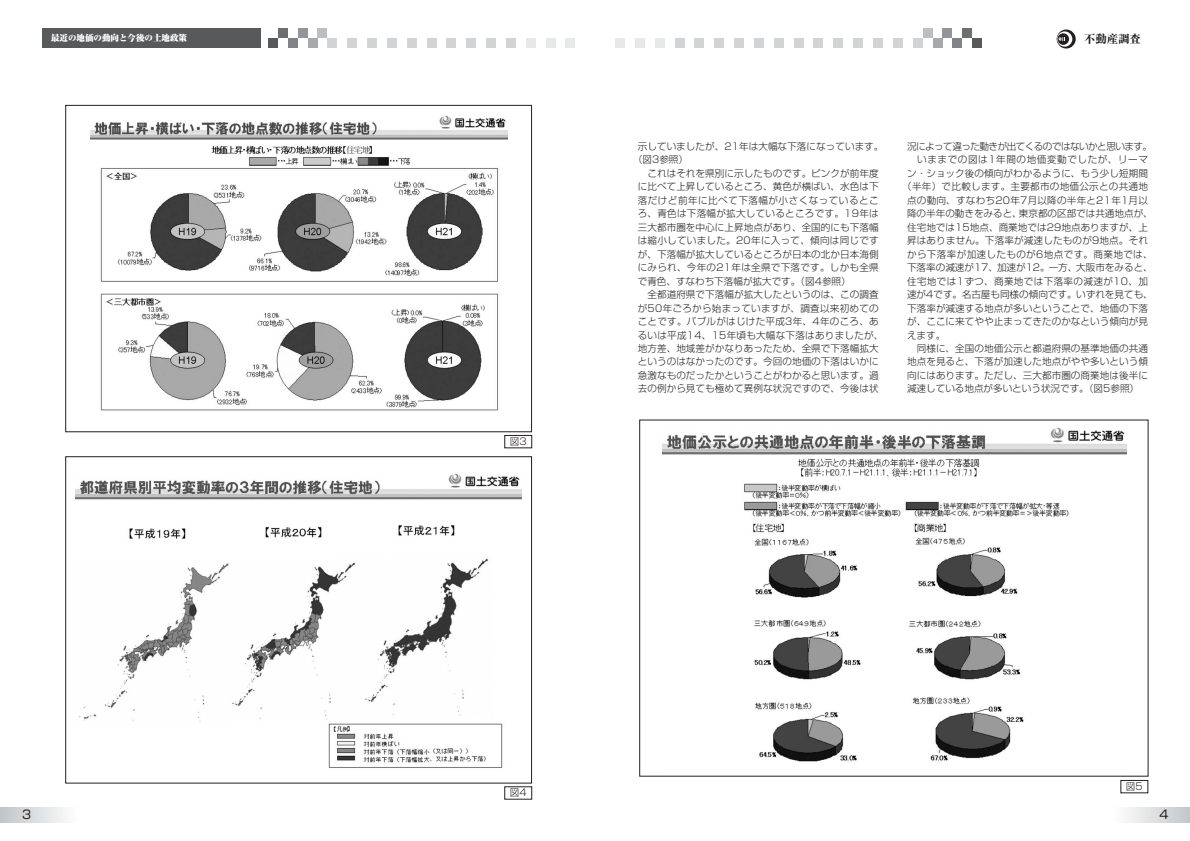
<style>
.page{position:relative;width:1190px;height:841px;background:#fff}
.page>*{position:absolute;margin:0;border:0;box-sizing:border-box;transform-origin:0 0}
.t1{font:12px "Shin Go";color:#231f20}
.t2{font:800 11.3px "Ryumin";color:#231f20}
.t3{font:300 9.6px/13.5px "Shin Go";letter-spacing:.005em;color:#231f20}
.t4{font:300 9.6px "Shin Go";letter-spacing:.04em;color:#231f20}
.t5{font:300 9.6px "Shin Go";letter-spacing:-.055em;color:#231f20}
.t6{font:300 9.6px "Shin Go";letter-spacing:.025em;color:#231f20}
.t7{font:300 9.6px "Shin Go";letter-spacing:.03em;color:#231f20}
.t8{font:300 9.6px "Shin Go";letter-spacing:.06em;color:#231f20}
.t9{font:900 8.5px "Ryumin";color:#fff}
</style>
<div class="page">
<svg style="left:0;top:808px;width:65px;height:14px"></svg>
<svg style="left:1127px;top:808px;width:63px;height:14px"></svg>
<div style="left:43px;top:28px;width:218px;height:20px;background:#58595b"></div>
<div style="left:347px;top:38px;width:10px;height:10px;background:#d1d3d4"></div>
<svg style="left:1057px;top:30px;width:19px;height:19px"></svg>
<svg style="left:1057px;top:31px;width:15px;height:16px"></svg>
<svg style="left:1057px;top:33px;width:12px;height:12px"></svg>
<svg style="left:1059px;top:38px;width:6px;height:3px"></svg>
<div style="left:268px;top:38px;width:10px;height:10px;background:#58595b"></div>
<div style="left:278px;top:28px;width:10px;height:10px;background:#6c6e70"></div>
<div style="left:288px;top:38px;width:10px;height:10px;background:#808285"></div>
<div style="left:298px;top:28px;width:10px;height:10px;background:#939598"></div>
<div style="left:308px;top:38px;width:9px;height:10px;background:#a7a9ac"></div>
<div style="left:317px;top:28px;width:10px;height:10px;background:#bcbec0"></div>
<div style="left:327px;top:38px;width:10px;height:10px;background:#d1d3d4"></div>
<div style="left:893px;top:38px;width:10px;height:10px;background:#d1d3d4"></div>
<div style="left:913px;top:38px;width:10px;height:10px;background:#d1d3d4"></div>
<div style="left:923px;top:28px;width:10px;height:10px;background:#bcbec0"></div>
<div style="left:933px;top:38px;width:10px;height:10px;background:#a7a9ac"></div>
<div style="left:943px;top:28px;width:9px;height:10px;background:#939598"></div>
<div style="left:952px;top:38px;width:10px;height:10px;background:#808285"></div>
<div style="left:962px;top:28px;width:10px;height:10px;background:#6c6e70"></div>
<div style="left:972px;top:38px;width:10px;height:10px;background:#58595b"></div>
<div style="left:367px;top:38px;width:10px;height:10px;background:#d1d3d4"></div>
<div style="left:387px;top:38px;width:10px;height:10px;background:#d1d3d4"></div>
<div style="left:407px;top:38px;width:10px;height:10px;background:#d1d3d4"></div>
<div style="left:427px;top:38px;width:10px;height:10px;background:#d1d3d4"></div>
<div style="left:446px;top:38px;width:10px;height:10px;background:#d1d3d4"></div>
<div style="left:466px;top:38px;width:10px;height:10px;background:#d1d3d4"></div>
<div style="left:486px;top:38px;width:10px;height:10px;background:#d1d3d4"></div>
<div style="left:506px;top:38px;width:10px;height:10px;background:#d1d3d4"></div>
<div style="left:526px;top:38px;width:10px;height:10px;background:#e7e8e8"></div>
<div style="left:546px;top:38px;width:10px;height:10px;background:#e7e8e8"></div>
<div style="left:566px;top:38px;width:9px;height:10px;background:#e7e8e8"></div>
<div style="left:873px;top:38px;width:10px;height:10px;background:#d1d3d4"></div>
<div style="left:853px;top:38px;width:10px;height:10px;background:#d1d3d4"></div>
<div style="left:833px;top:38px;width:10px;height:10px;background:#d1d3d4"></div>
<div style="left:814px;top:38px;width:9px;height:10px;background:#d1d3d4"></div>
<div style="left:794px;top:38px;width:10px;height:10px;background:#d1d3d4"></div>
<div style="left:774px;top:38px;width:10px;height:10px;background:#d1d3d4"></div>
<div style="left:754px;top:38px;width:10px;height:10px;background:#d1d3d4"></div>
<div style="left:734px;top:38px;width:10px;height:10px;background:#d1d3d4"></div>
<div style="left:714px;top:38px;width:10px;height:10px;background:#d1d3d4"></div>
<div style="left:694px;top:38px;width:10px;height:10px;background:#d1d3d4"></div>
<div style="left:675px;top:38px;width:10px;height:10px;background:#d1d3d4"></div>
<div style="left:655px;top:38px;width:10px;height:10px;background:#e7e8e8"></div>
<div style="left:635px;top:38px;width:10px;height:10px;background:#e7e8e8"></div>
<div style="left:615px;top:38px;width:10px;height:10px;background:#e7e8e8"></div>
<img style="left:91px;top:116px;width:416px;height:295px">
<div style="left:65px;top:105px;width:467px;height:327px;border:1px solid #231f20"></div>
<div style="left:505px;top:435px;width:27px;height:13px;border:1px solid #231f20"></div>
<img style="left:76px;top:473px;width:446px;height:295px">
<div style="left:65px;top:456px;width:467px;height:328px;border:1px solid #231f20"></div>
<img style="left:662px;top:428px;width:464px;height:334px">
<div style="left:1121px;top:780px;width:27px;height:13px;border:1px solid #231f20"></div>
<p class="t9" style="left:51px;top:35px;width:138px">最近の地価の動向と今後の土地政策</p>
<p class="t2" style="left:1084px;top:35px;width:58px">不動産調査</p>
<p class="t3" style="left:510px;top:436px;width:18px">図3</p>
<p class="t3" style="left:633px;top:141px;width:252px;text-indent:5px">示していましたが、21年は大幅な下落になっています。（図3参照）</p>
<p class="t3" style="left:638px;top:168px;width:242px;text-align:justify;text-indent:10px">これはそれを県別に示したものです。ピンクが前年度に比べて上昇しているところ、黄色が横ばい、水色は下落だけど前年に比べて下落幅が小さくなっているところ、青色は下落幅が拡大しているところです。19年は三大都市圏を中心に上昇地点があり、全国的にも下落幅は縮小していました。20年に入って、傾向は同じですが、下落幅が拡大しているところが日本の北か日本海側にみられ、今年の21年は全県で下落です。しかも全県で青色、すなわち下落幅が拡大です。（図4参照）</p>
<p class="t3" style="left:638px;top:289px;width:247px;text-align:center">全都道府県で下落幅が拡大したというのは、この調査が50年ごろから始まっていますが、調査以来初めてのことです。バブルがはじけた平成3年、4年のころ、あるいは平成14、15年頃も大幅な下落はありましたが、地方差、地域差がかなりあったため、全県で下落幅拡大というのはなかったのです。今回の地価の下落はいかに急激なものだったかということがわかると思います。過去の例から見ても極めて異例な状況ですので、今後は状</p>
<p class="t5" style="left:907px;top:143px;width:247px">況によって違った動きが出てくるのではないかと思います。</p>
<p class="t8" style="left:917px;top:156px;width:232px">いままでの図は1年間の地価変動でしたが、リーマ</p>
<p class="t3" style="left:907px;top:168px;width:242px">ン・ショック後の傾向がわかるように、もう少し短期間</p>
<p class="t7" style="left:902px;top:183px;width:247px">（半年）で比較します。主要都市の地価公示との共通地</p>
<p class="t6" style="left:907px;top:197px;width:242px">点の動向、すなわち20年7月以降の半年と21年1月以</p>
<p class="t3" style="left:907px;top:208px;width:247px">降の半年の動きをみると、東京都の区部では共通地点が、</p>
<p class="t3" style="left:907px;top:222px;width:242px">住宅地では15地点、商業地では29地点ありますが、上</p>
<p class="t3" style="left:907px;top:235px;width:242px">昇はありません。下落率が減速したものが9地点。それ</p>
<p class="t4" style="left:907px;top:251px;width:247px">から下落率が加速したものが6地点です。商業地では、</p>
<p class="t3" style="left:907px;top:262px;width:247px">下落率の減速が17、加速が12。一方、大阪市をみると、</p>
<p class="t4" style="left:907px;top:277px;width:242px">住宅地では1ずつ、商業地では下落率の減速が10、加</p>
<p class="t3" style="left:907px;top:289px;width:247px">速が4です。名古屋も同様の傾向です。いずれを見ても、</p>
<p class="t3" style="left:907px;top:303px;width:242px">下落率が減速する地点が多いということで、地価の下落</p>
<p class="t3" style="left:907px;top:316px;width:242px">が、ここに来てやや止まってきたのかなという傾向が見</p>
<p class="t3" style="left:907px;top:329px;width:40px">えます。</p>
<p class="t3" style="left:917px;top:343px;width:233px">同様に、全国の地価公示と都道府県の基準地価の共通</p>
<p class="t3" style="left:907px;top:356px;width:242px">地点を見ると、下落が加速した地点がやや多いという傾</p>
<p class="t3" style="left:907px;top:370px;width:242px">向にはあります。ただし、三大都市圏の商業地は後半に</p>
<p class="t3" style="left:907px;top:383px;width:234px">減速している地点が多いという状況です。（図5参照）</p>
<p class="t3" style="left:510px;top:787px;width:18px">図4</p>
<p class="t3" style="left:1126px;top:781px;width:18px">図5</p>
<p class="t1" style="left:22px;top:810px;width:11px">3</p>
<p class="t1" style="left:1159px;top:810px;width:11px">4</p>
</div>
